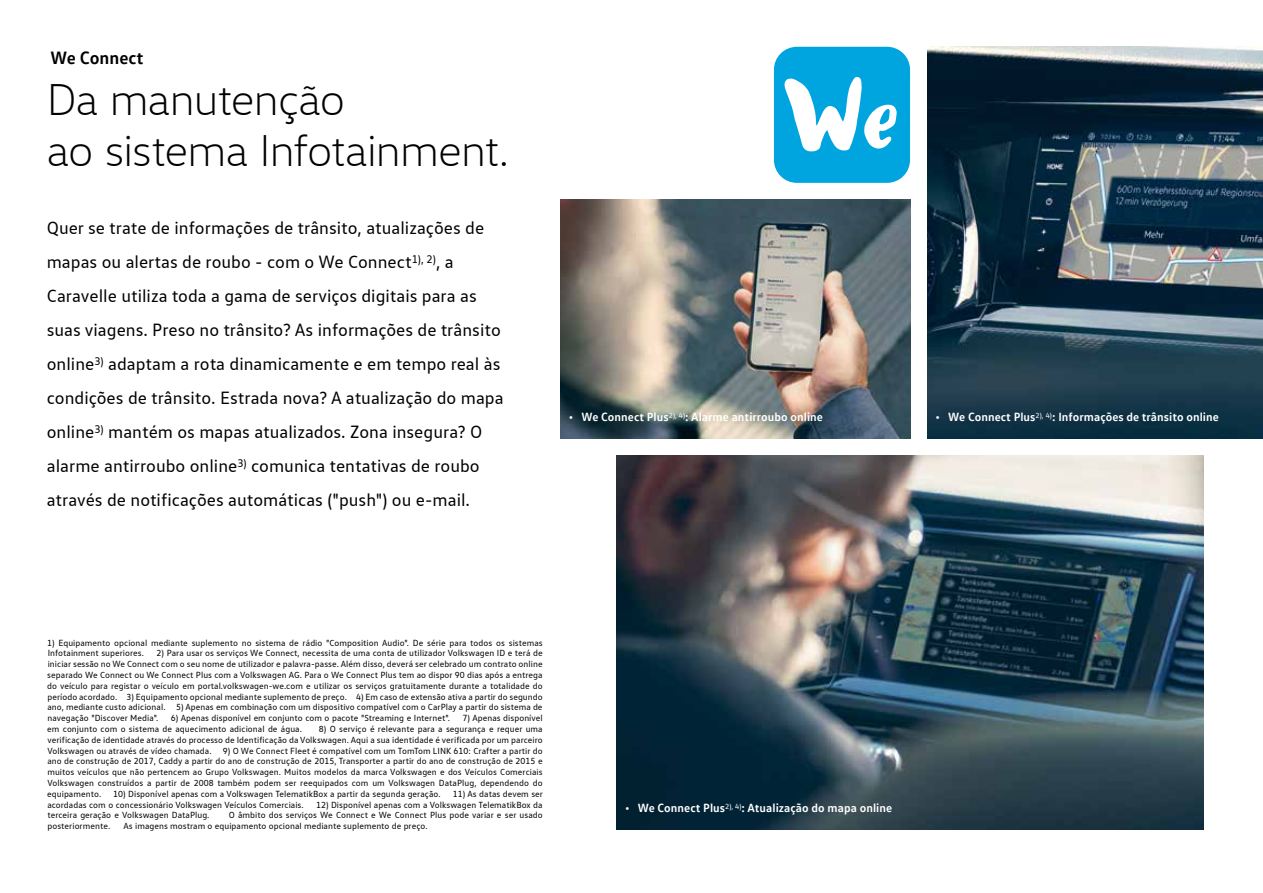
<style>
.page{position:relative;width:1263px;height:893px;background:#fff}
.page>*{position:absolute;margin:0;border:0;box-sizing:border-box;transform-origin:0 0}
.t1{font:300 45px/51px "VW Head";letter-spacing:-.02em;color:#000}
.t2{font:18px/34px "VW Text";color:#000}
.t3{font:700 18px "VW Text";color:#000}
.t4{font:700 12px "VW Text";letter-spacing:.005em;color:#fff}
.t5{font:9px/10.8px "VW Text";letter-spacing:.005em;color:#000;text-align:justify}
</style>
<div class="page">
<img style="left:617px;top:455px;width:586px;height:374px">
<img style="left:560px;top:200px;width:350px;height:238px">
<img style="left:927px;top:47px;width:336px;height:391px">
<div style="left:774px;top:47px;width:136px;height:136px;background:#00a5df;border-radius:23px"></div>
<svg style="left:784px;top:77px;width:113px;height:75px"></svg>
<h2 class="t3" style="left:50px;top:46px;width:95px">We Connect</h2>
<h1 class="t1" style="left:47px;top:73px;width:464px">Da manutenção<br>ao sistema Infotainment.</h1>
<p class="t2" style="left:47px;top:210px;width:458px">Quer se trate de informações de trânsito, atualizações de mapas ou alertas de roubo - com o We Connect<sup>1),</sup> <sup>2)</sup>, a Caravelle utiliza toda a gama de serviços digitais para as suas viagens. Preso no trânsito? As informações de trânsito online<sup>3)</sup> adaptam a rota dinamicamente e em tempo real às condições de trânsito. Estrada nova? A atualização do mapa online<sup>3)</sup> mantém os mapas atualizados. Zona insegura? O alarme antirroubo online<sup>3)</sup> comunica tentativas de roubo através de notificações automáticas ("push") ou e-mail.</p>
<h3 class="t4" style="left:569px;top:409px;width:256px">• We Connect Plus<sup>2),</sup> <sup>4)</sup>: Alarme antirroubo online</h3>
<h3 class="t4" style="left:935px;top:409px;width:285px">• We Connect Plus<sup>2),</sup> <sup>4)</sup>: Informações de trânsito online</h3>
<p class="t5" style="left:47px;top:637px;width:497px">1) Equipamento opcional mediante suplemento no sistema de rádio "Composition Audio". De série para todos os sistemas<br>Infotainment superiores.</p>
<p class="t5" style="left:47px;top:648px;width:497px;text-indent:109px">2) Para usar os serviços We Connect, necessita de uma conta de utilizador Volkswagen ID e terá de iniciar sessão no We Connect com o seu nome de utilizador e palavra-passe. Além disso, deverá ser celebrado um contrato online separado We Connect ou We Connect Plus com a Volkswagen AG. Para o We Connect Plus tem ao dispor 90 dias após a entrega do veículo para registar o veículo em portal.volkswagen-we.com e utilizar os serviços gratuitamente durante a totalidade do período acordado. 3) Equipamento opcional mediante suplemento de preço. 4) Em caso de extensão ativa a partir do segundo ano, mediante custo adicional. 5) Apenas em combinação com um dispositivo compatível com o CarPlay a partir do sistema de navegação "Discover Media".</p>
<p class="t5" style="left:171px;top:712px;width:280px">6) Apenas disponível em conjunto com o pacote "Streaming e Internet".</p>
<p class="t5" style="left:463px;top:712px;width:82px">7) Apenas disponível</p>
<p class="t5" style="left:47px;top:723px;width:256px">em conjunto com o sistema de aquecimento adicional de água.</p>
<p class="t5" style="left:47px;top:723px;width:497px;text-indent:271px">8) O serviço é relevante para a segurança e requer uma verificação de identidade através do processo de Identificação da Volkswagen. Aqui a sua identidade é verificada por um parceiro Volkswagen ou através de vídeo chamada.</p>
<p class="t5" style="left:47px;top:745px;width:497px;text-indent:176px">9) O We Connect Fleet é compatível com um TomTom LINK 610: Crafter a partir do ano de construção de 2017, Caddy a partir do ano de construção de 2015, Transporter a partir do ano de construção de 2015 e muitos veículos que não pertencem ao Grupo Volkswagen. Muitos modelos da marca Volkswagen e dos Veículos Comerciais Volkswagen construídos a partir de 2008 também podem ser reequipados com um Volkswagen DataPlug, dependendo do equipamento.</p>
<p class="t5" style="left:113px;top:788px;width:329px">10) Disponível apenas com a Volkswagen TelematikBox a partir da segunda geração.</p>
<p class="t5" style="left:453px;top:788px;width:92px">11) As datas devem ser</p>
<p class="t5" style="left:47px;top:799px;width:258px">acordadas com o concessionário Volkswagen Veículos Comerciais.</p>
<p class="t5" style="left:316px;top:799px;width:228px">12) Disponível apenas com a Volkswagen TelematikBox da</p>
<p class="t5" style="left:47px;top:810px;width:164px">terceira geração e Volkswagen DataPlug.</p>
<p class="t5" style="left:229px;top:810px;width:315px">O âmbito dos serviços We Connect e We Connect Plus pode variar e ser usado</p>
<p class="t5" style="left:47px;top:820px;width:64px">posteriormente.</p>
<p class="t5" style="left:124px;top:820px;width:306px">As imagens mostram o equipamento opcional mediante suplemento de preço.</p>
<h3 class="t4" style="left:625px;top:800px;width:269px">• We Connect Plus<sup>2),</sup> <sup>4)</sup>: Atualização do mapa online</h3>
</div>
